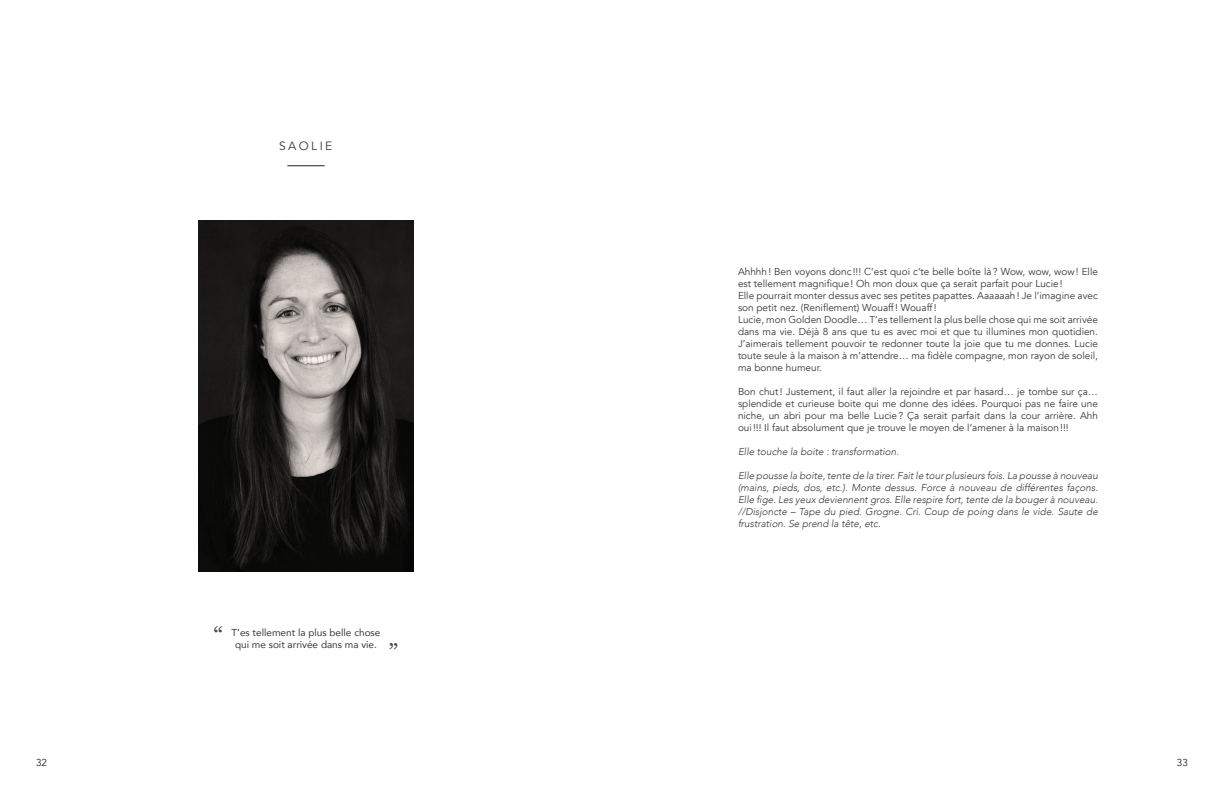
<style>
.page{position:relative;width:1224px;height:792px;background:#fff}
.page>*{position:absolute;margin:0;border:0;box-sizing:border-box;transform-origin:0 0}
.t1{font:24px "Georgia";color:#4b4c4d}
.t2{font:12px "Avenir";letter-spacing:.2em;color:#383839}
.t3{font:10px/12px "Avenir";color:#383839}
.t4{font:italic 300 10px/12px "Avenir";color:#383839;text-align:justify}
.t5{font:10px "Avenir";color:#383839}
.t6{font:10px "Avenir";color:#231f20}
</style>
<div class="page">
<img style="left:198px;top:220px;width:216px;height:352px">
<hr style="left:287px;top:165px;width:38px;height:1px;background:#231f20">
<p class="t2" style="left:279px;top:138px;width:55px">SAOLIE</p>
<p class="t1" style="left:213px;top:618px;width:11px">“</p>
<p class="t5" style="left:232px;top:624px;width:150px">T’es tellement la plus belle chose</p>
<p class="t5" style="left:235px;top:636px;width:143px">qui me soit arrivée dans ma vie.</p>
<p class="t1" style="left:388px;top:635px;width:11px">”</p>
<p class="t3" style="left:738px;top:266px;width:362px">Ahhhh! Ben voyons donc !!! C’est quoi c’te belle boîte là? Wow, wow, wow! Elle est tellement magnifique! Oh mon doux que ça serait parfait pour Lucie!</p>
<p class="t3" style="left:738px;top:290px;width:362px">Elle pourrait monter dessus avec ses petites papattes. Aaaaaah! Je l’imagine avec son petit nez. (Reniflement) Wouaff! Wouaff!</p>
<p class="t3" style="left:738px;top:314px;width:362px;text-align:justify">Lucie, mon Golden Doodle… T’es tellement la plus belle chose qui me soit arrivée dans ma vie. Déjà 8 ans que tu es avec moi et que tu illumines mon quotidien.<br>J’aimerais tellement pouvoir te redonner toute la joie que tu me donnes. Lucie toute seule à la maison à m’attendre… ma fidèle compagne, mon rayon de soleil, ma bonne humeur.</p>
<p class="t3" style="left:738px;top:386px;width:362px;text-align:justify">Bon chut! Justement, il faut aller la rejoindre et par hasard… je tombe sur ça… splendide et curieuse boite qui me donne des idées. Pourquoi pas ne faire une niche, un abri pour ma belle Lucie? Ça serait parfait dans la cour arrière. Ahh oui!!! Il faut absolument que je trouve le moyen de l’amener à la maison!!!</p>
<p class="t4" style="left:738px;top:446px;width:163px">Elle touche la boite : transformation.</p>
<p class="t4" style="left:738px;top:470px;width:362px">Elle pousse la boite, tente de la tirer. Fait le tour plusieurs fois. La pousse à nouveau (mains, pieds, dos, etc.). Monte dessus. Force à nouveau de différentes façons.<br>Elle fige. Les yeux deviennent gros. Elle respire fort, tente de la bouger à nouveau. //Disjoncte – Tape du pied. Grogne. Cri. Coup de poing dans le vide. Saute de frustration. Se prend la tête, etc.</p>
<p class="t6" style="left:36px;top:757px;width:13px">32</p>
<p class="t6" style="left:1177px;top:757px;width:13px">33</p>
</div>
